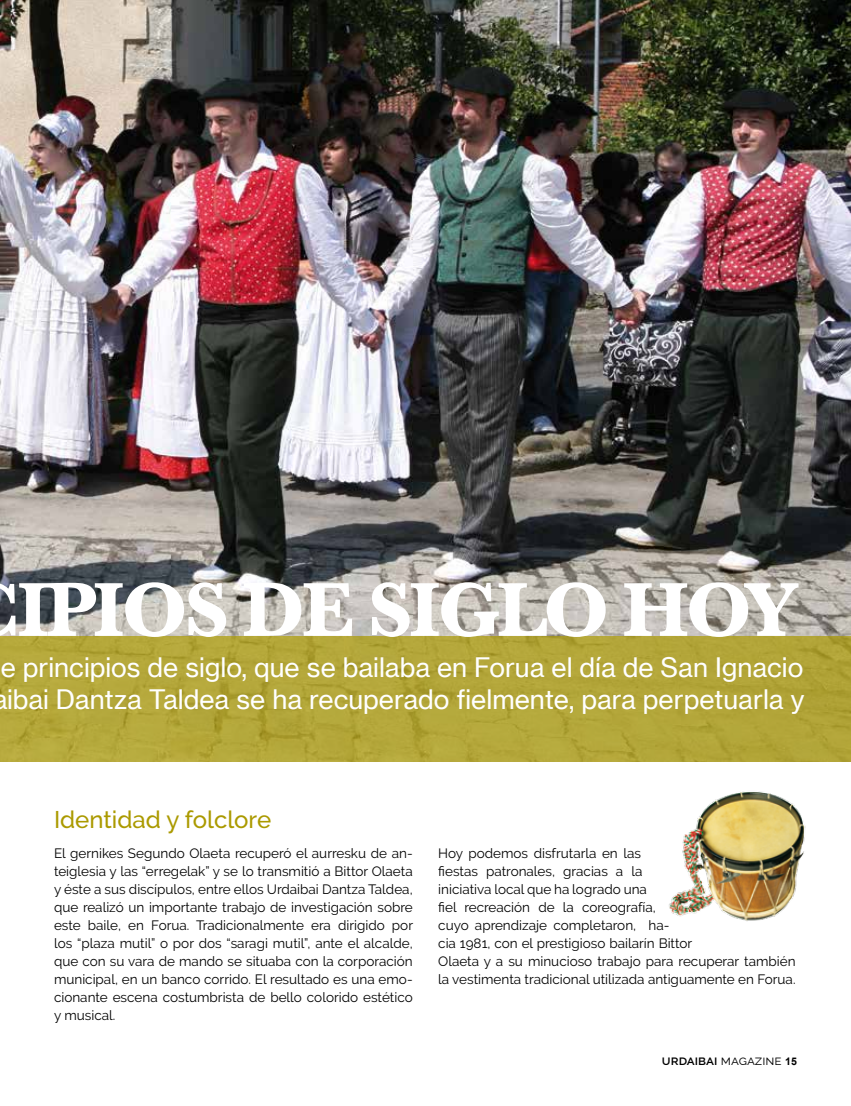
<style>
.page{position:relative;width:851px;height:1106px;background:#fff}
.page>*{position:absolute;margin:0;border:0;box-sizing:border-box;transform-origin:0 0}
.t1{font:700 79.5px "Baskerville";letter-spacing:-.045em;color:#fff}
.t2{font:26.25px/31.5px "N Haas Grotesk TX Pro 55 Rg";color:#fff;text-align:center}
.t3{font:500 24px "Raleway";color:#ab9a00}
.t4{font:13.5px/18px "Raleway";color:#000;text-align:justify}
.t5{font:600 13.5px "Raleway";letter-spacing:.015em;color:#000}
.s1{font-weight:400}
.s2{font-family:"Arial";font-weight:700;font-size:10.5px}
</style>
<div class="page">
<img style="left:0;top:0;width:850px;height:636px">
<div style="left:0;top:636px;width:850px;height:125px;background:#b4a73a"></div>
<img style="left:641px;top:753px;width:209px;height:168px">
<h1 class="t1" style="left:17px;top:554px;width:783px">IPIOS DE SIGLO HOY</h1>
<h2 class="t2" style="left:-8px;top:652px;width:813px">e principios de siglo, que se bailaba en Forua el día de San Ignacio aibai Dantza Taldea se ha recuperado fielmente, para perpetuarla y</h2>
<h3 class="t3" style="left:54px;top:805px;width:219px">Identidad y folclore</h3>
<p class="t4" style="left:54px;top:844px;width:360px">El gernikes Segundo Olaeta recuperó el aurresku de an&shy;teiglesia y las “erregelak” y se lo transmitió a Bittor Olaeta y éste a sus discípulos, entre ellos Urdaibai Dantza Taldea, que realizó un importante trabajo de investigación sobre este baile, en Forua. Tradicionalmente era dirigido por los “plaza mutil” o por dos “saragi mutil”, ante el alcalde, que con su vara de mando se situaba con la corporación municipal, en un banco corrido. El resultado es una emo&shy;cionante escena costumbrista de bello colorido estético y musical.</p>
<p class="t4" style="left:438px;top:844px;width:359px;text-align:left">Hoy podemos disfrutarla en las<br>fiestas patronales, gracias a la<br>iniciativa local que ha logrado una<br>fiel recreación de la coreografía,<br>cuyo aprendizaje completaron, ha-<br>cia 1981, con el prestigioso bailarín Bittor<br>Olaeta y a su minucioso trabajo para recuperar también la vestimenta tradicional utilizada antiguamente en Forua.</p>
<p class="t5" style="left:661px;top:1052px;width:136px">urdaibai <span class="s1">magazine</span> <span class="s2">15</span></p>
</div>
